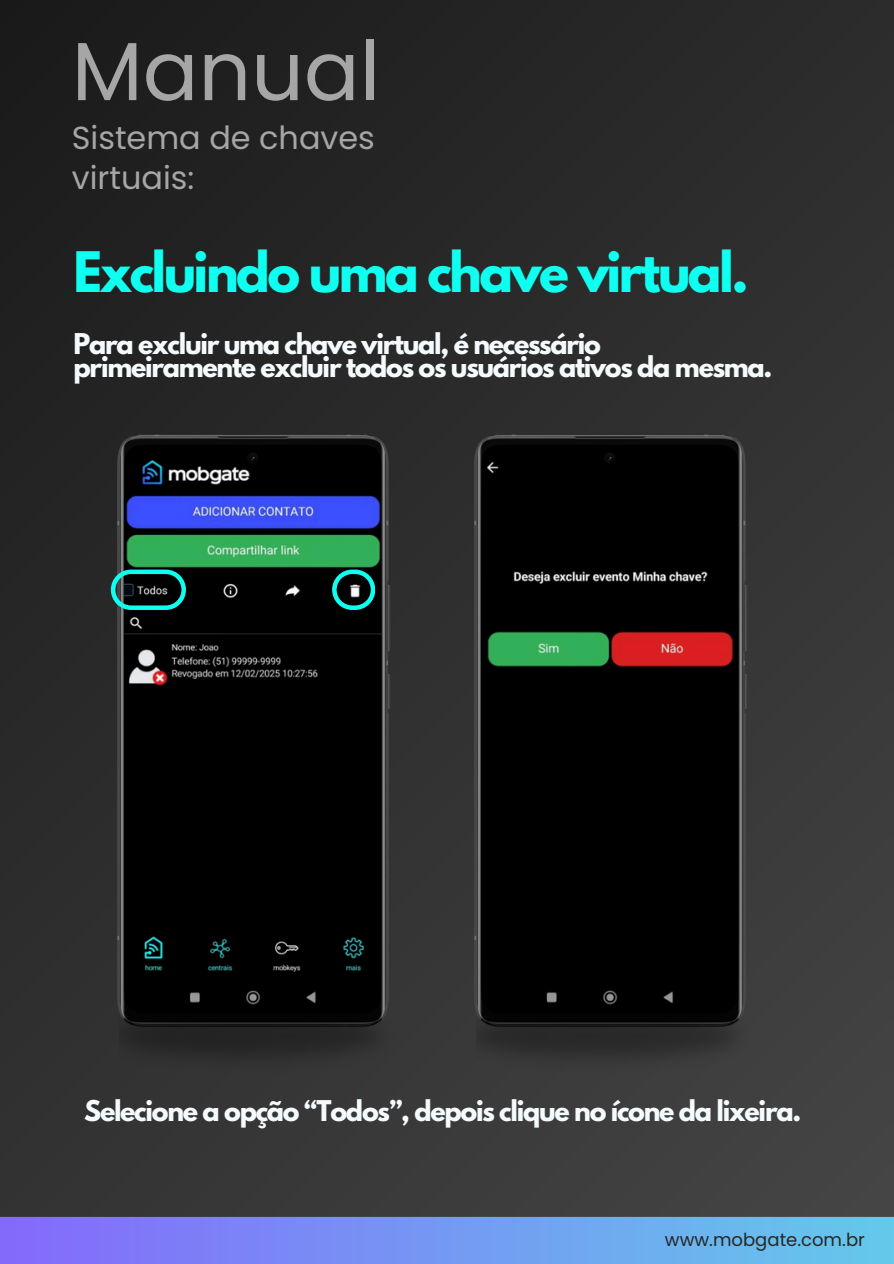
<style>
.page{position:relative;width:894px;height:1264px;background:#fff}
.page>*{position:absolute;margin:0;border:0;box-sizing:border-box;transform-origin:0 0}
.t1{font:82.35px "Poppins";color:#a6a6a6}
.t2{font:700 49.5px "League Spartan";letter-spacing:-.05em;color:#0ffff0}
.t3{font:31.95px/39.9px "Poppins";color:#a6a6a6}
.t4{font:700 25.35px/23.7px "League Spartan";letter-spacing:-.05em;color:#f5fbfd}
.t5{font:18px "Poppins";color:#272727}
</style>
<div class="page">
<div style="left:0;top:0;width:893px;height:1263px;background:linear-gradient(to bottom,#222,#3e3e3e)"></div>
<div style="left:0;top:1216px;width:893px;height:47px;background:linear-gradient(to right,#8469fb,#64c9ea)"></div>
<img style="left:115px;top:431px;width:277px;height:598px">
<img style="left:120px;top:996px;width:276px;height:78px">
<svg style="left:111px;top:569px;width:75px;height:41px;background:#12524e"></svg>
<svg style="left:332px;top:569px;width:43px;height:41px;background:#115955"></svg>
<img style="left:471px;top:431px;width:277px;height:598px">
<img style="left:476px;top:996px;width:277px;height:78px">
<h3 class="t1" style="left:72px;top:14px;width:309px">Manual</h3>
<h1 class="t3" style="left:72px;top:118px;width:304px">Sistema de chaves virtuais:</h1>
<h4 class="t2" style="left:74px;top:247px;width:676px">Excluindo uma chave virtual.</h4>
<p class="t4" style="left:74px;top:335px;width:700px">Para excluir uma chave virtual, é necessário primeiramente excluir todos os usuários ativos da mesma.</p>
<p class="t4" style="left:84px;top:1102px;width:718px">Selecione a opção “Todos”, depois clique no ícone da lixeira.</p>
<h2 class="t5" style="left:664px;top:1227px;width:201px">www.mobgate.com.br</h2>
</div>
